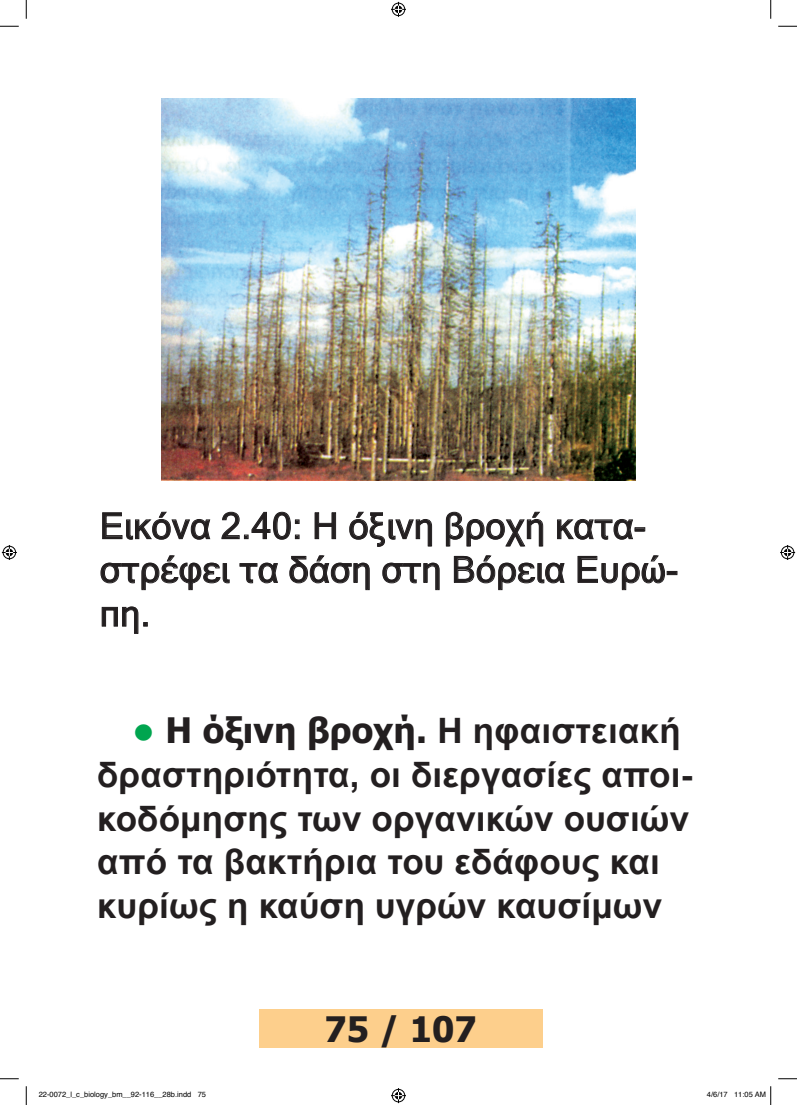
<style>
.page{position:relative;width:797px;height:1105px;background:#fff}
.page>*{position:absolute;margin:0;border:0;box-sizing:border-box;transform-origin:0 0}
.t1{font:36.25px/43.8px "Microsoft Sans Serif";letter-spacing:.005em;color:#231f20}
.t2{font:700 35px/43.8px "Arial";letter-spacing:.005em;color:#231f20}
.t3{font:700 35px "Tahoma";letter-spacing:.005em;color:#231f20}
.t4{font:7.5px "Helvetica";color:#000}
.s1{color:#00a54f}
.s2{font-family:"Arial"}
</style>
<div class="page">
<div style="left:259px;top:1009px;width:283px;height:39px;background:#fdcf8c"></div>
<img style="left:162px;top:98px;width:473px;height:382px">
<svg style="left:102px;top:512px;width:108px;height:28px"></svg>
<svg style="left:221px;top:512px;width:78px;height:28px"></svg>
<svg style="left:315px;top:512px;width:21px;height:27px"></svg>
<svg style="left:349px;top:512px;width:83px;height:35px"></svg>
<svg style="left:446px;top:512px;width:97px;height:34px"></svg>
<svg style="left:557px;top:519px;width:76px;height:21px"></svg>
<div style="left:634px;top:527px;width:11px;height:4px;border:1px solid #231f20"></div>
<svg style="left:100px;top:555px;width:130px;height:35px"></svg>
<svg style="left:239px;top:563px;width:39px;height:20px"></svg>
<svg style="left:289px;top:555px;width:81px;height:35px"></svg>
<svg style="left:382px;top:563px;width:57px;height:27px"></svg>
<svg style="left:454px;top:555px;width:110px;height:35px"></svg>
<svg style="left:577px;top:555px;width:88px;height:35px"></svg>
<div style="left:667px;top:571px;width:10px;height:4px;border:1px solid #231f20"></div>
<svg style="left:102px;top:606px;width:46px;height:28px"></svg>
<svg style="left:0;top:25px;width:19px;height:2px"></svg>
<svg style="left:778px;top:25px;width:19px;height:2px"></svg>
<svg style="left:0;top:1078px;width:19px;height:1px"></svg>
<svg style="left:778px;top:1078px;width:19px;height:1px"></svg>
<svg style="left:25px;top:0;width:2px;height:19px"></svg>
<svg style="left:25px;top:1086px;width:2px;height:19px"></svg>
<svg style="left:770px;top:0;width:1px;height:19px"></svg>
<svg style="left:391px;top:2px;width:15px;height:15px"></svg>
<svg style="left:391px;top:1088px;width:15px;height:15px"></svg>
<svg style="left:2px;top:545px;width:15px;height:15px"></svg>
<svg style="left:780px;top:545px;width:15px;height:15px"></svg>
<svg style="left:770px;top:1086px;width:1px;height:19px"></svg>
<p class="t1" style="left:100px;top:504px;width:580px">Εικόνα 2.40: Η όξινη βροχή κατα&shy;στρέφει τα δάση στη Βόρεια Ευρώ&shy;πη.</p>
<p class="t3" style="left:133px;top:706px;width:549px"><span class="s1">•</span> Η όξινη βροχή. <span class="s2">Η ηφαιστειακή</span></p>
<p class="t2" style="left:97px;top:754px;width:596px">δραστηριότητα, οι διεργασίες αποι&shy;κοδόμησης των οργανικών ουσιών από τα βακτήρια του εδάφους και κυρίως η καύση υγρών καυσίμων</p>
<p class="t3" style="left:324px;top:1004px;width:154px">75 / 107</p>
<p class="t4" style="left:39px;top:1089px;width:169px">22-0072_l_c_biology_bm__92-116__28b.indd 75</p>
<p class="t4" style="left:707px;top:1089px;width:61px">4/6/17 11:05 AM</p>
</div>
